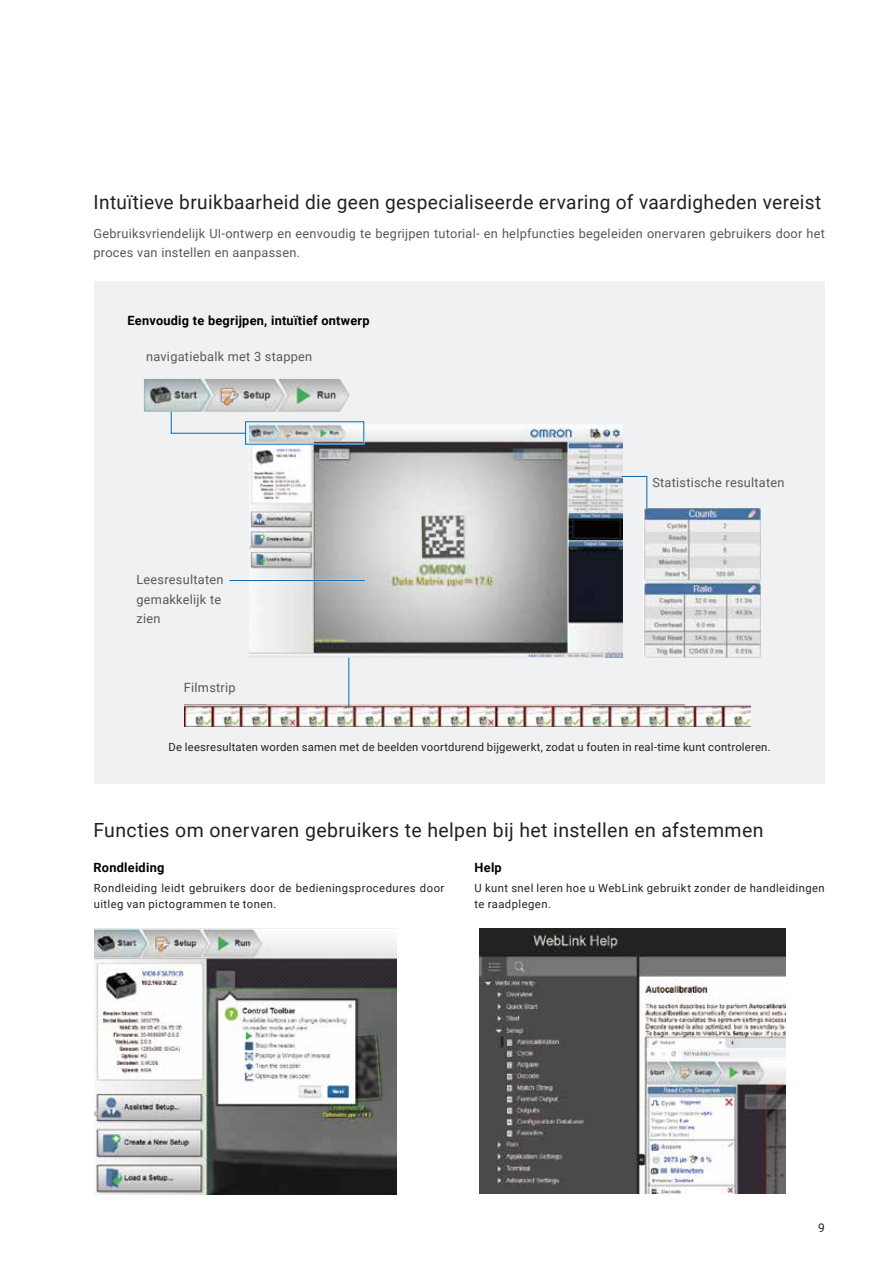
<style>
.page{position:relative;width:893px;height:1263px;background:#fff}
.page>*{position:absolute;margin:0;border:0;box-sizing:border-box;transform-origin:0 0}
.t1{font:19.5px "Roboto";letter-spacing:.02em;color:#232120}
.t2{font:12.75px/19.5px "Roboto";letter-spacing:.02em;color:#5a5757}
.t3{font:700 12.75px "Roboto";letter-spacing:.02em;color:#000}
.t4{font:12px "Roboto";color:#232120}
.t5{font:11.25px/15.8px "Roboto";letter-spacing:.035em;color:#232120}
</style>
<div class="page">
<div style="left:94px;top:282px;width:731px;height:502px;background:#eff1f2"></div>
<img style="left:249px;top:425px;width:373px;height:232px">
<img style="left:184px;top:704px;width:566px;height:23px">
<div style="left:245px;top:421px;width:120px;height:24px;border:2px solid #fff"></div>
<svg style="left:171px;top:412px;width:74px;height:22px"></svg>
<svg style="left:621px;top:476px;width:26px;height:50px"></svg>
<hr style="left:229px;top:580px;width:136px;height:1px;background:#0068b7">
<hr style="left:349px;top:658px;width:1px;height:49px;background:#0068b7">
<img style="left:480px;top:928px;width:305px;height:265px">
<img style="left:643px;top:508px;width:117px;height:150px">
<img style="left:144px;top:379px;width:206px;height:33px">
<img style="left:95px;top:928px;width:302px;height:266px">
<h1 class="t1" style="left:94px;top:188px;width:729px">Intuïtieve bruikbaarheid die geen gespecialiseerde ervaring of vaardigheden vereist</h1>
<p class="t2" style="left:94px;top:223px;width:733px">Gebruiksvriendelijk UI-ontwerp en eenvoudig te begrijpen tutorial- en helpfuncties begeleiden onervaren gebruikers door het proces van instellen en aanpassen.</p>
<p class="t3" style="left:128px;top:312px;width:244px">Eenvoudig te begrijpen, intuïtief ontwerp</p>
<p class="t2" style="left:146px;top:346px;width:168px">navigatiebalk met 3 stappen</p>
<p class="t2" style="left:136px;top:569px;width:88px">Leesresultaten gemakkelijk te zien</p>
<p class="t2" style="left:184px;top:678px;width:53px">Filmstrip</p>
<p class="t2" style="left:652px;top:472px;width:134px">Statistische resultaten</p>
<p class="t5" style="left:169px;top:738px;width:604px">De leesresultaten worden samen met de beelden voortdurend bijgewerkt, zodat u fouten in real-time kunt controleren.</p>
<h1 class="t1" style="left:94px;top:816px;width:672px">Functies om onervaren gebruikers te helpen bij het instellen en afstemmen</h1>
<p class="t3" style="left:94px;top:858px;width:72px">Rondleiding</p>
<p class="t3" style="left:475px;top:858px;width:29px">Help</p>
<p class="t5" style="left:94px;top:880px;width:352px">Rondleiding leidt gebruikers door de bedieningsprocedures door uitleg van pictogrammen te tonen.</p>
<p class="t5" style="left:475px;top:880px;width:352px">U kunt snel leren hoe u WebLink gebruikt zonder de handleidingen te raadplegen.</p>
<p class="t4" style="left:818px;top:1219px;width:8px">9</p>
</div>
